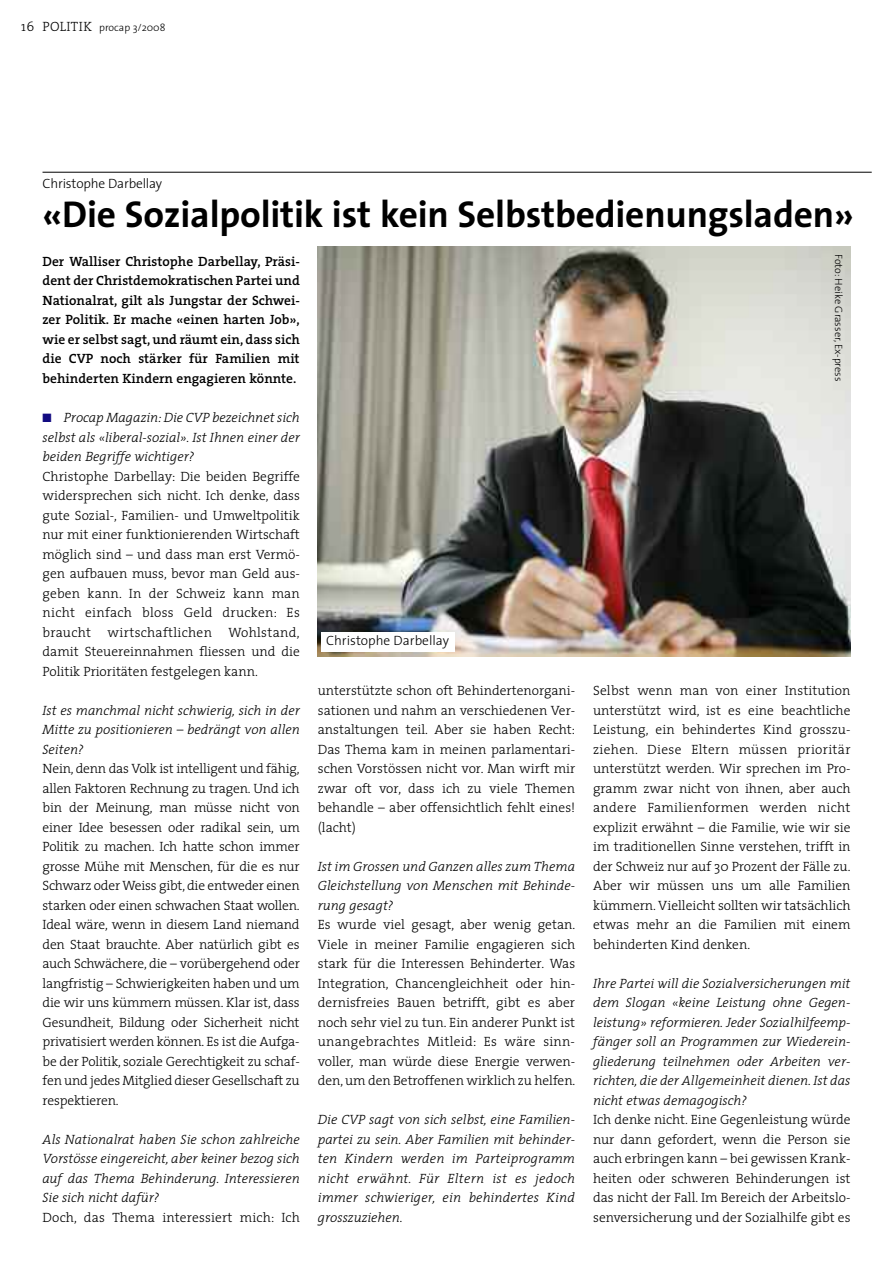
<style>
.page{position:relative;width:893px;height:1263px;background:#fff}
.page>*{position:absolute;margin:0;border:0;box-sizing:border-box;transform-origin:0 0}
.t1{font:700 37.5px "The Sans";letter-spacing:-.005em;color:#000}
.t2{font:300 13.5px/19.5px "The Serif";color:#000;text-align:justify}
.t3{font:italic 300 13.5px/19.5px "The Serif";color:#000;text-align:justify}
.t4{font:600 13.5px/19.5px "The Serif";color:#000;text-align:justify}
.t5{font:300 13.5px "The Sans";letter-spacing:-.01em;color:#000}
.t6{font:300 10.5px "The Sans";color:#000}
.s1{font-family:"The Serif";font-size:13.5px}
.s2{color:#120b81}
</style>
<div class="page">
<img style="left:317px;top:246px;width:533px;height:410px">
<hr style="left:43px;top:172px;width:829px;height:1px;background:#000">
<div style="left:322px;top:632px;width:133px;height:20px;background:#fff"></div>
<p class="t6" style="left:21px;top:23px;width:146px"><span class="s1">16 POLITIK</span> procap 3/2008</p>
<p class="t5" style="left:43px;top:178px;width:121px">Christophe Darbellay</p>
<h1 class="t1" style="left:43px;top:200px;width:813px">«Die Sozialpolitik ist kein Selbstbedienungsladen»</h1>
<p class="t4" style="left:43px;top:253px;width:259px">Der Walliser Christophe Darbellay, Präsi&shy;dent der Christdemokratischen Partei und Nationalrat, gilt als Jungstar der Schwei&shy;zer Politik. Er mache «einen harten Job», wie er selbst sagt, und räumt ein, dass sich die CVP noch stärker für Familien mit behinderten Kindern engagieren könnte.</p>
<p class="t3" style="left:43px;top:409px;width:259px"><span class="s2">■</span> Procap Magazin: Die CVP bezeichnet sich selbst als «liberal-sozial». Ist Ihnen einer der beiden Begriffe wichtiger?</p>
<p class="t2" style="left:43px;top:468px;width:259px">Christophe Darbellay: Die beiden Begriffe widersprechen sich nicht. Ich denke, dass gute Sozial-, Familien- und Umweltpolitik nur mit einer funktionierenden Wirtschaft möglich sind – und dass man erst Vermö&shy;gen aufbauen muss, bevor man Geld aus&shy;geben kann. In der Schweiz kann man nicht einfach bloss Geld drucken: Es braucht wirtschaftlichen Wohlstand, damit Steuereinnahmen fliessen und die Politik Prioritäten festgelegen kann.</p>
<p class="t3" style="left:43px;top:702px;width:259px">Ist es manchmal nicht schwierig, sich in der Mitte zu positionieren – bedrängt von allen Seiten?</p>
<p class="t2" style="left:43px;top:760px;width:259px">Nein, denn das Volk ist intelligent und fähig, allen Faktoren Rechnung zu tragen. Und ich bin der Meinung, man müsse nicht von einer Idee besessen oder radikal sein, um Politik zu machen. Ich hatte schon immer grosse Mühe mit Menschen, für die es nur Schwarz oder Weiss gibt, die entweder einen starken oder einen schwachen Staat wollen.<br>Ideal wäre, wenn in diesem Land niemand den Staat brauchte. Aber natürlich gibt es auch Schwächere, die – vorübergehend oder langfristig – Schwierigkeiten haben und um die wir uns kümmern müssen. Klar ist, dass Gesundheit, Bildung oder Sicherheit nicht privatisiert werden können. Es ist die Aufga&shy;be der Politik, soziale Gerechtigkeit zu schaf&shy;fen und jedes Mitglied dieser Gesellschaft zu respektieren.</p>
<p class="t3" style="left:43px;top:1131px;width:259px">Als Nationalrat haben Sie schon zahlreiche Vorstösse eingereicht, aber keiner bezog sich auf das Thema Behinderung. Interessieren Sie sich nicht dafür?</p>
<p class="t2" style="left:43px;top:1209px;width:259px">Doch, das Thema interessiert mich: Ich</p>
<p class="t6" style="left:843px;top:254px;width:129px;rotate:90deg">Foto: Heike Grasser, Ex-press</p>
<p class="t5" style="left:326px;top:635px;width:124px">Christophe Darbellay</p>
<p class="t2" style="left:318px;top:682px;width:259px">unterstützte schon oft Behindertenorgani&shy;sationen und nahm an verschiedenen Ver&shy;anstaltungen teil. Aber sie haben Recht:<br>Das Thema kam in meinen parlamentari&shy;schen Vorstössen nicht vor. Man wirft mir zwar oft vor, dass ich zu viele Themen behandle – aber offensichtlich fehlt eines! (lacht)</p>
<p class="t3" style="left:318px;top:858px;width:259px">Ist im Grossen und Ganzen alles zum Thema Gleichstellung von Menschen mit Behinde&shy;rung gesagt?</p>
<p class="t2" style="left:318px;top:916px;width:259px">Es wurde viel gesagt, aber wenig getan.<br>Viele in meiner Familie engagieren sich stark für die Interessen Behinderter. Was Integration, Chancengleichheit oder hin&shy;dernisfreies Bauen betrifft, gibt es aber noch sehr viel zu tun. Ein anderer Punkt ist unangebrachtes Mitleid: Es wäre sinn&shy;voller, man würde diese Energie verwen&shy;den, um den Betroffenen wirklich zu helfen.</p>
<p class="t3" style="left:318px;top:1111px;width:259px">Die CVP sagt von sich selbst, eine Familien&shy;partei zu sein. Aber Familien mit behinder&shy;ten Kindern werden im Parteiprogramm nicht erwähnt. Für Eltern ist es jedoch immer schwieriger, ein behindertes Kind grosszuziehen.</p>
<p class="t2" style="left:593px;top:682px;width:259px">Selbst wenn man von einer Institution unterstützt wird, ist es eine beachtliche Leistung, ein behindertes Kind grosszu&shy;ziehen. Diese Eltern müssen prioritär unterstützt werden. Wir sprechen im Pro&shy;gramm zwar nicht von ihnen, aber auch andere Familienformen werden nicht explizit erwähnt – die Familie, wie wir sie im traditionellen Sinne verstehen, trifft in der Schweiz nur auf 30 Prozent der Fälle zu.<br>Aber wir müssen uns um alle Familien kümmern. Vielleicht sollten wir tatsächlich etwas mehr an die Familien mit einem behinderten Kind denken.</p>
<p class="t3" style="left:593px;top:975px;width:259px">Ihre Partei will die Sozialversicherungen mit dem Slogan «keine Leistung ohne Gegen&shy;leistung» reformieren. Jeder Sozialhilfeemp&shy;fänger soll an Programmen zur Wiederein&shy;gliederung teilnehmen oder Arbeiten ver&shy;richten, die der Allgemeinheit dienen. Ist das nicht etwas demagogisch?</p>
<p class="t2" style="left:593px;top:1111px;width:259px">Ich denke nicht. Eine Gegenleistung würde nur dann gefordert, wenn die Person sie auch erbringen kann – bei gewissen Krank&shy;heiten oder schweren Behinderungen ist das nicht der Fall. Im Bereich der Arbeitslo&shy;senversicherung und der Sozialhilfe gibt es</p>
</div>
